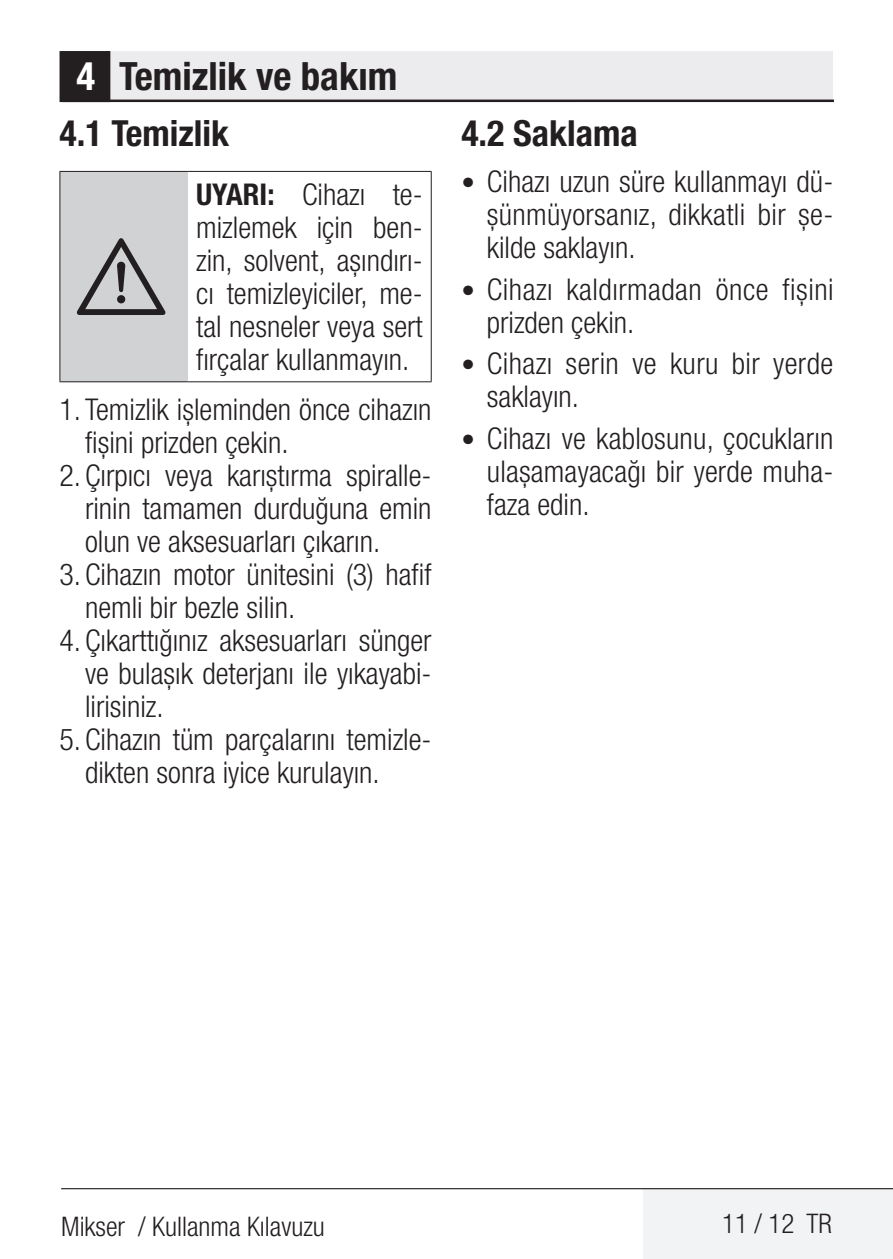
<style>
.page{position:relative;width:893px;height:1259px;background:#fff}
.page>*{position:absolute;margin:0;border:0;box-sizing:border-box;transform-origin:0 0}
.t1{font:96px "ZIWARNUN";color:#231f20}
.t2{font:700 condensed 39px "Helvetica Neue LT Pro";color:#231f20}
.t3{font:700 condensed 36px "Helvetica Neue LT Pro";color:#231f20}
.t4{font:300 condensed 30px/33px "Helvetica Neue LT Pro";color:#231f20;text-align:justify}
.t5{font:300 condensed 27px "Helvetica Neue LT Pro";color:#231f20}
.s1{color:#fff}
.s2{font-weight:700}
.s3{font-weight:700;font-size:27px}
</style>
<div class="page">
<div style="left:644px;top:1188px;width:249px;height:71px;background:#f2f3f4"></div>
<hr style="left:61px;top:1188px;width:832px;height:1px;background:#000">
<div style="left:62px;top:51px;width:771px;height:50px;background:#ececee"></div>
<hr style="left:62px;top:100px;width:771px;height:2px;background:#231f20">
<div style="left:61px;top:53px;width:48px;height:48px;background:#231f20"></div>
<div style="left:60px;top:51px;width:50px;height:51px;border:3px solid #231f20"></div>
<div style="left:60px;top:171px;width:128px;height:211px;background:#d1d2d4"></div>
<hr style="left:188px;top:171px;width:244px;height:1px;background:#231f20">
<hr style="left:431px;top:172px;width:1px;height:209px;background:#231f20">
<hr style="left:188px;top:381px;width:244px;height:1px;background:#231f20">
<hr style="left:60px;top:381px;width:128px;height:1px;background:#231f20">
<hr style="left:60px;top:171px;width:128px;height:1px;background:#231f20">
<hr style="left:59px;top:172px;width:1px;height:209px;background:#231f20">
<h2 class="t2" style="left:77px;top:52px;width:322px"><span class="s1">4</span> Temizlik ve bakım</h2>
<p class="t3" style="left:60px;top:112px;width:171px">4.1 Temizlik</p>
<p class="t4" style="left:196px;top:177px;width:228px"><span class="s2">UYARI:</span> Cihazı te&shy;mizlemek için ben&shy;zin, solvent, aşındırı&shy;cı temizleyiciler, me&shy;tal nesneler veya sert fırçalar kullanmayın.</p>
<p class="t4" style="left:85px;top:393px;width:348px;text-indent:-26px">1. Temizlik işleminden önce cihazın fişini prizden çekin.</p>
<p class="t4" style="left:85px;top:459px;width:348px;text-indent:-26px">2. Çırpıcı veya karıştırma spiralle&shy;rinin tamamen durduğuna emin olun ve aksesuarları çıkarın.</p>
<p class="t4" style="left:85px;top:558px;width:348px;text-indent:-26px">3. Cihazın motor ünitesini (3) hafif nemli bir bezle silin.</p>
<p class="t4" style="left:85px;top:624px;width:348px;text-indent:-26px">4. Çıkarttığınız aksesuarları sünger ve bulaşık deterjanı ile yıkayabi&shy;lirisiniz.</p>
<p class="t4" style="left:85px;top:723px;width:348px;text-indent:-26px">5. Cihazın tüm parçalarını temizle&shy;dikten sonra iyice kurulayın.</p>
<h1 class="t1" style="left:77px;top:226px;width:94px">A</h1>
<p class="t3" style="left:461px;top:112px;width:178px">4.2 Saklama</p>
<p class="t4" style="left:487px;top:165px;width:348px;text-indent:-26px"><span class="s3">•</span> Cihazı uzun süre kullanmayı dü&shy;şünmüyorsanız, dikkatli bir şe&shy;kilde saklayın.</p>
<p class="t4" style="left:487px;top:272px;width:348px;text-indent:-26px"><span class="s3">•</span> Cihazı kaldırmadan önce fişini prizden çekin.</p>
<p class="t4" style="left:487px;top:347px;width:348px;text-indent:-26px"><span class="s3">•</span> Cihazı serin ve kuru bir yerde saklayın.</p>
<p class="t4" style="left:487px;top:421px;width:348px;text-indent:-26px"><span class="s3">•</span> Cihazı ve kablosunu, çocukların ulaşamayacağı bir yerde muha&shy;faza edin.</p>
<p class="t5" style="left:61px;top:1210px;width:265px">Mikser / Kullanma Kılavuzu</p>
<p class="t5" style="left:722px;top:1207px;width:111px">11 / 12 TR</p>
</div>
